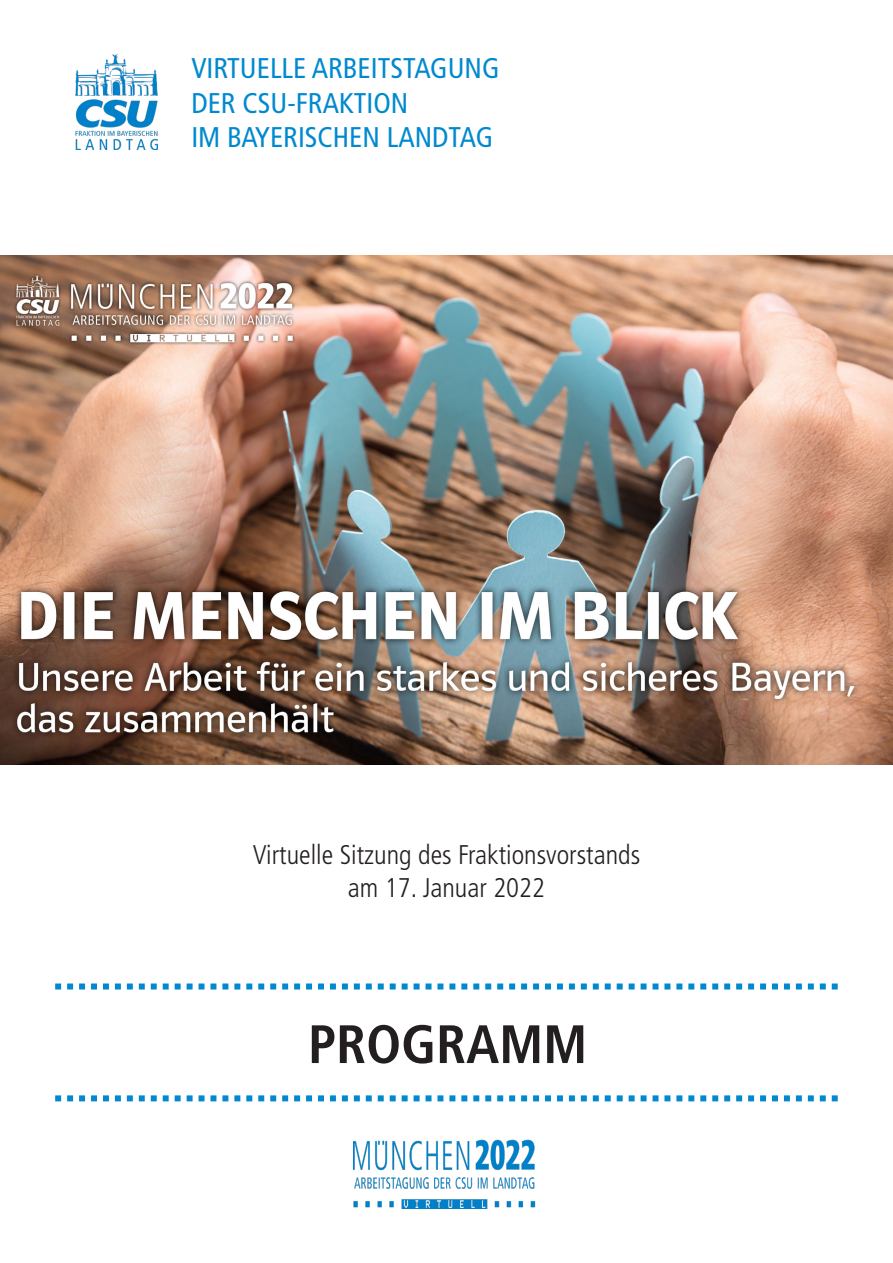
<style>
.page{position:relative;width:893px;height:1263px;background:#fff}
.page>*{position:absolute;margin:0;border:0;box-sizing:border-box;transform-origin:0 0}
.t1{font:700 condensed 54px "Frutiger";color:#231f20}
.t2{font:condensed 28.5px "Frutiger";color:#0089cf}
.t3{font:300 condensed 27px "Frutiger";color:#231f20}
</style>
<div class="page">
<img style="left:76px;top:54px;width:82px;height:96px">
<svg style="left:55px;top:1095px;width:783px;height:6px"></svg>
<svg style="left:55px;top:983px;width:783px;height:6px"></svg>
<img style="left:353px;top:1139px;width:183px;height:69px">
<img style="left:0;top:255px;width:893px;height:509px">
<p class="t2" style="left:191px;top:52px;width:310px">VIRTUELLE ARBEITSTAGUNG</p>
<p class="t2" style="left:191px;top:86px;width:218px">DER CSU-FRAKTION</p>
<p class="t2" style="left:191px;top:120px;width:303px">IM BAYERISCHEN LANDTAG</p>
<p class="t3" style="left:253px;top:840px;width:389px">Virtuelle Sitzung des Fraktionsvorstands</p>
<p class="t3" style="left:348px;top:872px;width:199px">am 17. Januar 2022</p>
<p class="t1" style="left:308px;top:1012px;width:281px">PROGRAMM</p>
</div>
